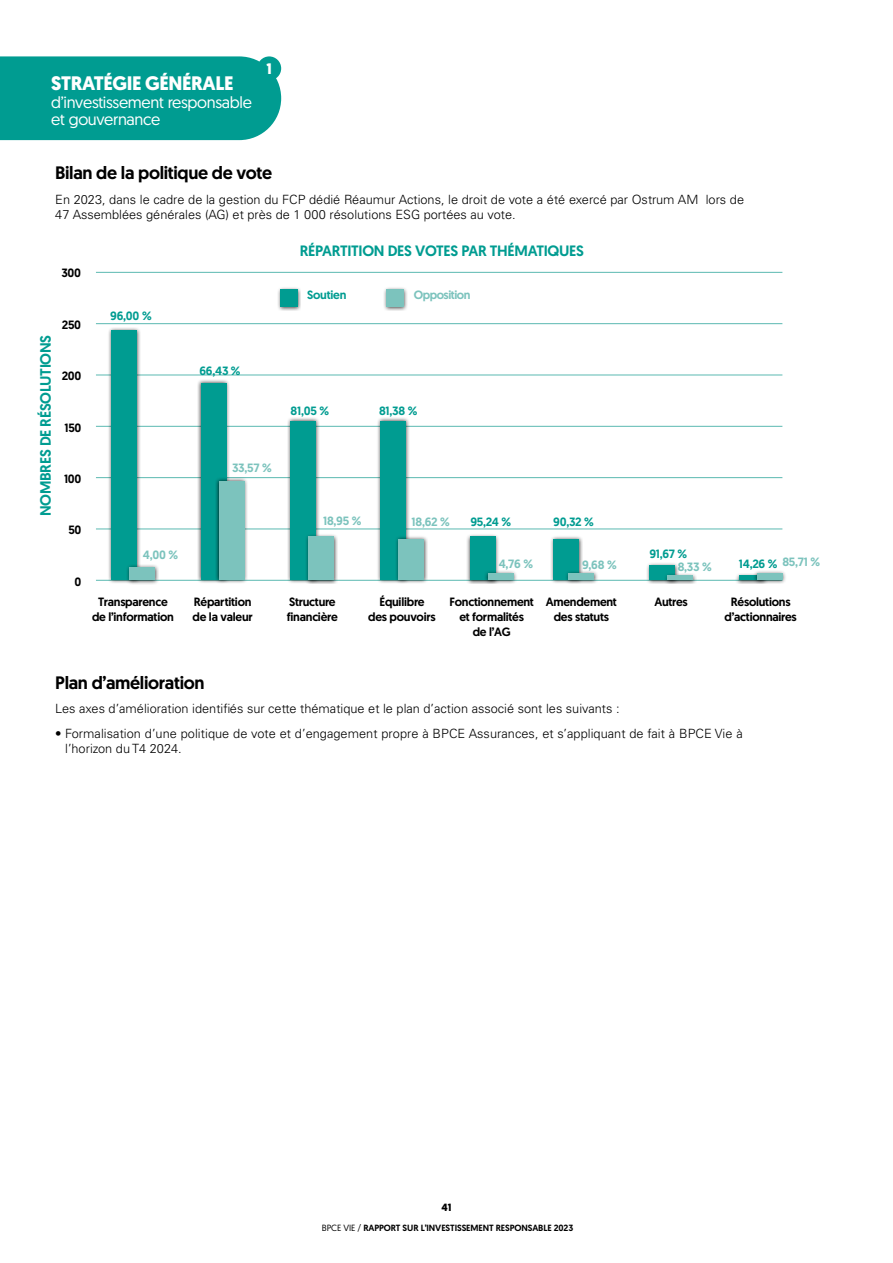
<style>
.page{position:relative;width:893px;height:1263px;background:#fff}
.page>*{position:absolute;margin:0;border:0;box-sizing:border-box;transform-origin:0 0}
.t1{font:700 19.5px "Geomanist";letter-spacing:-.02em;color:#fff}
.t2{font:500 18px "Geomanist";letter-spacing:-.02em;color:#000}
.t3{font:16.35px/17.1px "Geomanist";letter-spacing:-.02em;color:#fff}
.t4{font:700 15.3px "Geomanist";color:#fff}
.t5{font:500 15px "Geomanist";letter-spacing:-.02em;color:#009c91}
.t6{font:300 12.75px/15.8px "Univers LT Std";color:#000}
.t7{font:500 12px/15px "Geomanist";letter-spacing:-.02em;color:#000;text-align:center}
.t8{font:500 12px "Geomanist";letter-spacing:-.02em;color:#009c91}
.t9{font:500 12px "Geomanist";letter-spacing:-.02em;color:#7cc3bd}
.t10{font:500 12px "Geomanist";letter-spacing:-.04em;color:#7cc3bd}
.t11{font:700 10.5px "Geomanist";color:#000}
.t12{font:500 9px "Geomanist";letter-spacing:-.01em;color:#000}
.s1{font-weight:400}
</style>
<div class="page">
<div style="left:0;top:56px;width:281px;height:84px;background:#009c91"></div>
<div style="left:257px;top:56px;width:24px;height:24px;background:#009c91;border-radius:50%"></div>
<hr style="left:96px;top:272px;width:686px;height:1px;background:#5bb9b1">
<hr style="left:96px;top:323px;width:686px;height:1px;background:#5bb9b1">
<hr style="left:96px;top:375px;width:686px;height:1px;background:#5bb9b1">
<hr style="left:96px;top:426px;width:686px;height:1px;background:#5bb9b1">
<hr style="left:96px;top:477px;width:686px;height:1px;background:#5bb9b1">
<hr style="left:96px;top:529px;width:686px;height:1px;background:#5bb9b1">
<hr style="left:96px;top:580px;width:686px;height:1px;background:#5bb9b1">
<div style="left:549px;top:535px;width:34px;height:48px;background:#000;opacity:.75"></div>
<div style="left:553px;top:539px;width:26px;height:41px;background:#009c91"></div>
<div style="left:107px;top:327px;width:34px;height:257px;background:#000;opacity:.75"></div>
<div style="left:111px;top:331px;width:26px;height:249px;background:#009c91"></div>
<div style="left:125px;top:563px;width:34px;height:21px;background:#000;opacity:.75"></div>
<div style="left:129px;top:567px;width:26px;height:13px;background:#7cc3bd"></div>
<div style="left:197px;top:379px;width:34px;height:204px;background:#000;opacity:.75"></div>
<div style="left:201px;top:383px;width:25px;height:197px;background:#009c91"></div>
<div style="left:215px;top:478px;width:34px;height:106px;background:#000;opacity:.75"></div>
<div style="left:219px;top:482px;width:25px;height:98px;background:#7cc3bd"></div>
<div style="left:287px;top:417px;width:33px;height:167px;background:#000;opacity:.75"></div>
<div style="left:291px;top:421px;width:25px;height:159px;background:#009c91"></div>
<div style="left:305px;top:533px;width:33px;height:51px;background:#000;opacity:.75"></div>
<div style="left:308px;top:537px;width:26px;height:43px;background:#7cc3bd"></div>
<div style="left:376px;top:417px;width:34px;height:167px;background:#000;opacity:.75"></div>
<div style="left:380px;top:421px;width:26px;height:159px;background:#009c91"></div>
<div style="left:394px;top:535px;width:34px;height:48px;background:#000;opacity:.75"></div>
<div style="left:398px;top:539px;width:26px;height:41px;background:#7cc3bd"></div>
<div style="left:466px;top:533px;width:34px;height:51px;background:#000;opacity:.75"></div>
<div style="left:470px;top:537px;width:25px;height:43px;background:#009c91"></div>
<div style="left:484px;top:569px;width:34px;height:15px;background:#000;opacity:.75"></div>
<div style="left:488px;top:573px;width:25px;height:7px;background:#7cc3bd"></div>
<div style="left:565px;top:569px;width:33px;height:15px;background:#000;opacity:.75"></div>
<div style="left:569px;top:573px;width:25px;height:7px;background:#7cc3bd"></div>
<div style="left:645px;top:561px;width:34px;height:23px;background:#000;opacity:.75"></div>
<div style="left:649px;top:565px;width:26px;height:15px;background:#009c91"></div>
<div style="left:663px;top:572px;width:34px;height:12px;background:#000;opacity:.75"></div>
<div style="left:667px;top:575px;width:26px;height:5px;background:#7cc3bd"></div>
<div style="left:735px;top:572px;width:34px;height:12px;background:#000;opacity:.75"></div>
<div style="left:739px;top:575px;width:25px;height:5px;background:#009c91"></div>
<div style="left:753px;top:569px;width:34px;height:15px;background:#000;opacity:.75"></div>
<div style="left:757px;top:573px;width:25px;height:7px;background:#7cc3bd"></div>
<div style="left:276px;top:286px;width:25px;height:25px;background:#000;opacity:.75"></div>
<div style="left:280px;top:290px;width:17px;height:17px;background:#009c91"></div>
<div style="left:383px;top:286px;width:25px;height:25px;background:#000;opacity:.75"></div>
<div style="left:387px;top:290px;width:17px;height:17px;background:#7cc3bd"></div>
<h1 class="t1" style="left:51px;top:71px;width:184px">STRATÉGIE GÉNÉRALE</h1>
<p class="t3" style="left:51px;top:93px;width:202px">d’investissement responsable et gouvernance</p>
<p class="t4" style="left:266px;top:58px;width:7px">1</p>
<h2 class="t2" style="left:55px;top:161px;width:218px">Bilan de la politique de vote</h2>
<p class="t6" style="left:55px;top:191px;width:690px">En 2023, dans le cadre de la gestion du FCP dédié Réaumur Actions, le droit de vote a été exercé par Ostrum AM lors de<br>47 Assemblées générales (AG) et près de 1 000 résolutions ESG portées au vote.</p>
<p class="t7" style="left:61px;top:265px;width:21px">300</p>
<p class="t5" style="left:36px;top:516px;width:183px;rotate:-90deg">NOMBRES DE RÉSOLUTIONS</p>
<p class="t7" style="left:62px;top:317px;width:21px">250</p>
<p class="t7" style="left:62px;top:368px;width:21px">200</p>
<p class="t7" style="left:65px;top:420px;width:19px">150</p>
<p class="t7" style="left:64px;top:471px;width:19px">100</p>
<p class="t7" style="left:68px;top:522px;width:15px">50</p>
<p class="t7" style="left:75px;top:574px;width:8px">0</p>
<p class="t8" style="left:110px;top:308px;width:43px">96,00 %</p>
<p class="t9" style="left:143px;top:547px;width:37px">4,00 %</p>
<p class="t7" style="left:92px;top:594px;width:83px">Transparence de l’information</p>
<p class="t5" style="left:300px;top:241px;width:286px">RÉPARTITION DES VOTES PAR THÉMATIQUES</p>
<p class="t8" style="left:307px;top:286px;width:41px">Soutien</p>
<p class="t10" style="left:414px;top:286px;width:58px">Opposition</p>
<p class="t8" style="left:199px;top:363px;width:43px">66,43 %</p>
<p class="t9" style="left:232px;top:460px;width:41px">33,57 %</p>
<p class="t8" style="left:291px;top:403px;width:40px">81,05 %</p>
<p class="t8" style="left:379px;top:403px;width:40px">81,38 %</p>
<p class="t9" style="left:323px;top:513px;width:40px">18,95 %</p>
<p class="t9" style="left:412px;top:514px;width:40px">18,62 %</p>
<p class="t8" style="left:470px;top:514px;width:42px">95,24 %</p>
<p class="t8" style="left:553px;top:514px;width:42px">90,32 %</p>
<p class="t8" style="left:649px;top:545px;width:39px">91,67 %</p>
<p class="t9" style="left:499px;top:556px;width:36px">4,76 %</p>
<p class="t9" style="left:582px;top:557px;width:36px">9,68 %</p>
<p class="t9" style="left:678px;top:559px;width:36px">8,33 %</p>
<p class="t9" style="left:782px;top:553px;width:39px">85,71 %</p>
<p class="t8" style="left:739px;top:556px;width:40px">14,26 %</p>
<p class="t7" style="left:368px;top:594px;width:69px">Équilibre<br>des pouvoirs</p>
<p class="t7" style="left:193px;top:594px;width:62px;text-align:left">Répartition de la valeur</p>
<p class="t7" style="left:287px;top:594px;width:52px;text-align:left">Structure financière</p>
<p class="t7" style="left:449px;top:594px;width:86px">Fonctionnement et formalités<br>de l’AG</p>
<p class="t7" style="left:546px;top:594px;width:73px">Amendement des statuts</p>
<p class="t7" style="left:654px;top:594px;width:35px">Autres</p>
<p class="t7" style="left:725px;top:594px;width:74px">Résolutions d’actionnaires</p>
<h2 class="t2" style="left:55px;top:671px;width:151px">Plan d’amélioration</h2>
<p class="t6" style="left:55px;top:701px;width:566px">Les axes d’amélioration identifiés sur cette thématique et le plan d’action associé sont les suivants :</p>
<p class="t6" style="left:65px;top:725px;width:679px;text-indent:-10px">• Formalisation d’une politique de vote et d’engagement propre à BPCE Assurances, et s’appliquant de fait à BPCE Vie à l’horizon du T4 2024.</p>
<p class="t11" style="left:441px;top:1200px;width:12px">41</p>
<p class="t12" style="left:322px;top:1222px;width:253px"><span class="s1">BPCE VIE /</span> RAPPORT SUR L’INVESTISSEMENT RESPONSABLE 2023</p>
</div>
